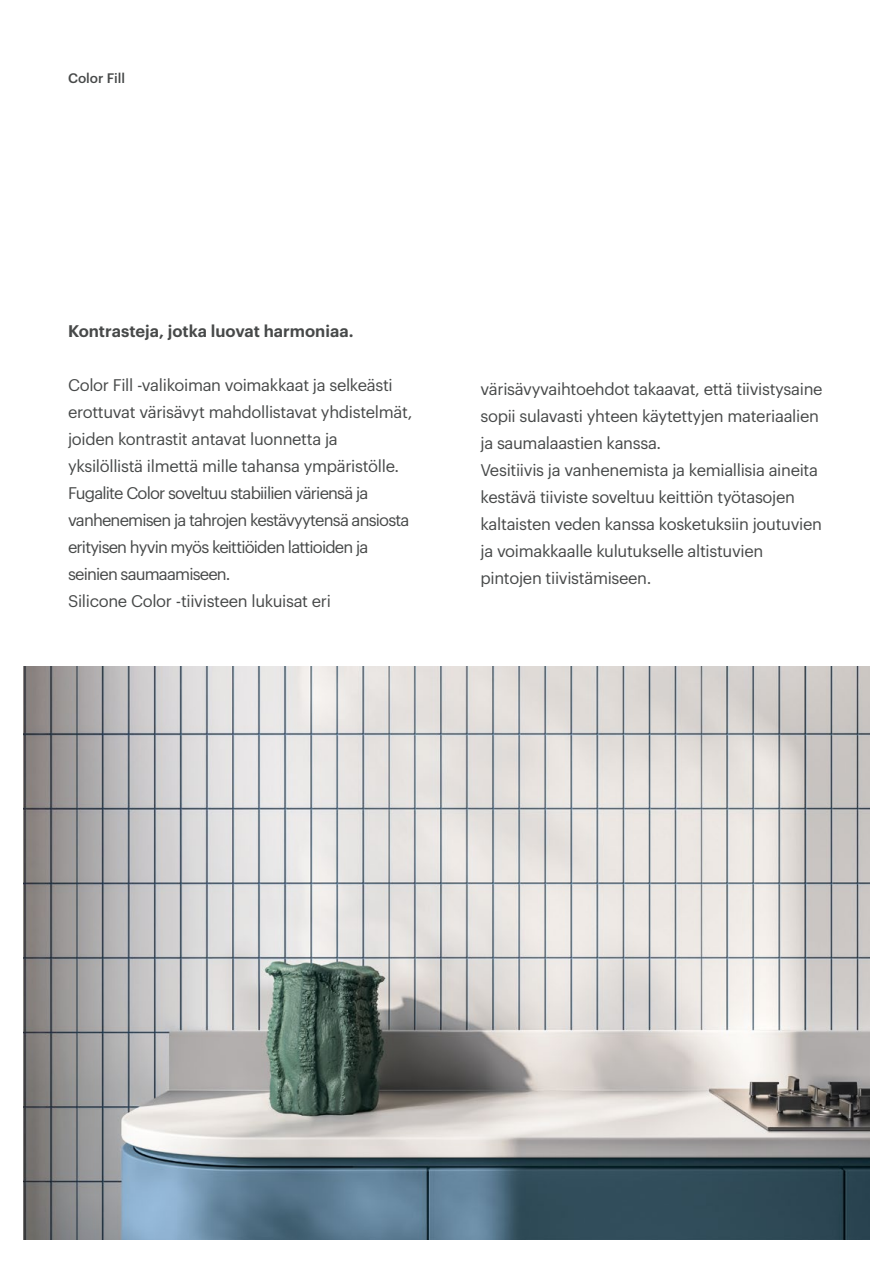
<style>
.page{position:relative;width:893px;height:1263px;background:#fff}
.page>*{position:absolute;margin:0;border:0;box-sizing:border-box;transform-origin:0 0}
.t1{font:16.5px/27px "Graphik";letter-spacing:-.02em;color:#474949}
.t2{font:600 16.5px "Graphik";color:#474949}
.t3{font:500 13.5px "Graphik";color:#474949}
</style>
<div class="page">
<img style="left:23px;top:667px;width:847px;height:572px">
<p class="t3" style="left:68px;top:68px;width:59px">Color Fill</p>
<p class="t2" style="left:68px;top:318px;width:287px">Kontrasteja, jotka luovat harmoniaa.</p>
<p class="t1" style="left:68px;top:370px;width:346px">Color Fill -valikoiman voimakkaat ja selkeästi erottuvat värisävyt mahdollistavat yhdistelmät, joiden kontrastit antavat luonnetta ja yksilöllistä ilmettä mille tahansa ympäristölle.<br>Fugalite Color soveltuu stabiilien väriensä ja vanhenemisen ja tahrojen kestävyytensä ansiosta erityisen hyvin myös keittiöiden lattioiden ja seinien saumaamiseen.<br>Silicone Color -tiivisteen lukuisat eri</p>
<p class="t1" style="left:480px;top:374px;width:344px">värisävyvaihtoehdot takaavat, että tiivistysaine sopii sulavasti yhteen käytettyjen materiaalien ja saumalaastien kanssa.<br>Vesitiivis ja vanhenemista ja kemiallisia aineita kestävä tiiviste soveltuu keittiön työtasojen kaltaisten veden kanssa kosketuksiin joutuvien ja voimakkaalle kulutukselle altistuvien pintojen tiivistämiseen.</p>
</div>
